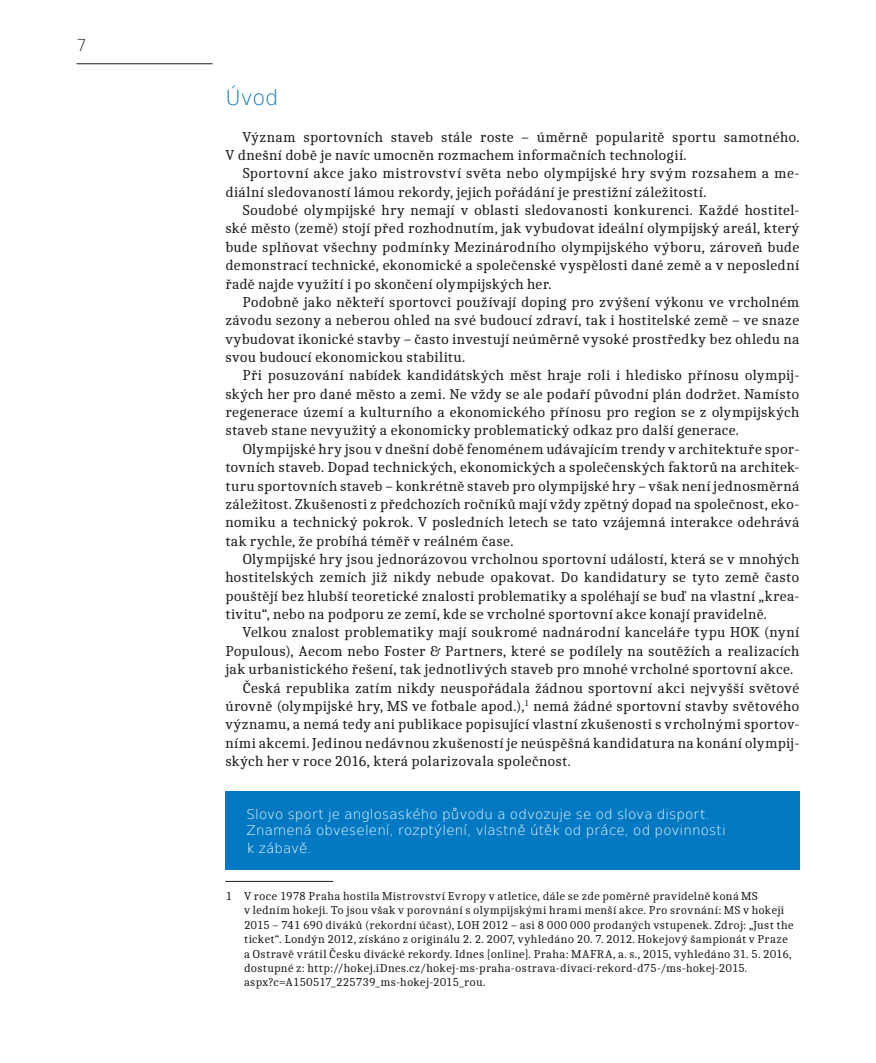
<style>
.page{position:relative;width:876px;height:1063px;background:#fff}
.page>*{position:absolute;margin:0;border:0;box-sizing:border-box;transform-origin:0 0}
.podtitulek_modry{font:200 21px "DejaVu Sans";color:#0079c2}
.t1{font:200 16.5px "DejaVu Sans";color:#1d1d1b}
.text-kapitoly{font:15px/18.3px "Caladea";letter-spacing:.015em;color:#1d1d1b;text-align:justify}
.zajimavosti{font:200 13.5px/16.2px "DejaVu Sans";letter-spacing:.01em;color:#fff}
.poznamky-pod-carou{font:12px/14.4px "Caladea";letter-spacing:.025em;color:#1d1d1b}
</style>
<div class="page">
<div style="left:225px;top:791px;width:574px;height:79px;background:#0079c2"></div>
<hr style="left:225px;top:881px;width:108px;height:1px;background:#1d1d1b">
<hr style="left:77px;top:63px;width:136px;height:1px;background:#1d1d1b">
<p class="t1" style="left:77px;top:33px;width:12px">7</p>
<p class="podtitulek_modry" style="left:225px;top:82px;width:55px">Úvod</p>
<p class="text-kapitoly" style="left:225px;top:127px;width:576px;text-indent:17px">Význam sportovních staveb stále roste – úměrně popularitě sportu samotného.<br>V dnešní době je navíc umocněn rozmachem informačních technologií.</p>
<p class="text-kapitoly" style="left:225px;top:164px;width:576px;text-indent:17px">Sportovní akce jako mistrovství světa nebo olympijské hry svým rozsahem a me&shy;diální sledovaností lámou rekordy, jejich pořádání je prestižní záležitostí.</p>
<p class="text-kapitoly" style="left:225px;top:201px;width:576px;text-indent:17px">Soudobé olympijské hry nemají v oblasti sledovanosti konkurenci. Každé hostitel&shy;ské město (země) stojí před rozhodnutím, jak vybudovat ideální olympijský areál, který bude splňovat všechny podmínky Mezinárodního olympijského výboru, zároveň bude demonstrací technické, ekonomické a společenské vyspělosti dané země a v neposlední řadě najde využití i po skončení olympijských her.</p>
<p class="text-kapitoly" style="left:225px;top:292px;width:576px;text-indent:17px">Podobně jako někteří sportovci používají doping pro zvýšení výkonu ve vrcholném závodu sezony a neberou ohled na své budoucí zdraví, tak i hostitelské země – ve snaze vybudovat ikonické stavby – často investují neúměrně vysoké prostředky bez ohledu na svou budoucí ekonomickou stabilitu.</p>
<p class="text-kapitoly" style="left:225px;top:366px;width:576px;text-indent:17px">Při posuzování nabídek kandidátských měst hraje roli i hledisko přínosu olympij&shy;ských her pro dané město a zemi. Ne vždy se ale podaří původní plán dodržet. Namísto regenerace území a kulturního a ekonomického přínosu pro region se z olympijských staveb stane nevyužitý a ekonomicky problematický odkaz pro další generace.</p>
<p class="text-kapitoly" style="left:225px;top:439px;width:576px;text-indent:17px">Olympijské hry jsou v dnešní době fenoménem udávajícím trendy v architektuře spor&shy;tovních staveb. Dopad technických, ekonomických a společenských faktorů na architek&shy;turu sportovních staveb – konkrétně staveb pro olympijské hry – však není jednosměrná záležitost. Zkušenosti z předchozích ročníků mají vždy zpětný dopad na společnost, eko&shy;nomiku a technický pokrok. V posledních letech se tato vzájemná interakce odehrává tak rychle, že probíhá téměř v reálném čase.</p>
<p class="text-kapitoly" style="left:225px;top:550px;width:576px;text-indent:17px">Olympijské hry jsou jednorázovou vrcholnou sportovní událostí, která se v mnohých hostitelských zemích již nikdy nebude opakovat. Do kandidatury se tyto země často pouštějí bez hlubší teoretické znalosti problematiky a spoléhají se buď na vlastní „krea&shy;tivitu“, nebo na podporu ze zemí, kde se vrcholné sportovní akce konají pravidelně.</p>
<p class="text-kapitoly" style="left:225px;top:623px;width:576px;text-indent:17px">Velkou znalost problematiky mají soukromé nadnárodní kanceláře typu HOK (nyní Populous), Aecom nebo Foster &amp; Partners, které se podílely na soutěžích a realizacích jak urbanistického řešení, tak jednotlivých staveb pro mnohé vrcholné sportovní akce.</p>
<p class="text-kapitoly" style="left:225px;top:678px;width:576px;text-indent:17px">Česká republika zatím nikdy neuspořádala žádnou sportovní akci nejvyšší světové úrovně (olympijské hry, MS ve fotbale apod.),<sup>1</sup> nemá žádné sportovní stavby světového významu, a nemá tedy ani publikace popisující vlastní zkušenosti s vrcholnými sportov&shy;ními akcemi. Jedinou nedávnou zkušeností je neúspěšná kandidatura na konání olympij&shy;ských her v roce 2016, která polarizovala společnost.</p>
<p class="zajimavosti" style="left:247px;top:805px;width:481px">Slovo sport je anglosaského původu a odvozuje se od slova disport.<br>Znamená obveselení, rozptýlení, vlastně útěk od práce, od povinnosti</p>
<p class="zajimavosti" style="left:247px;top:839px;width:66px">k zábavě.</p>
<p class="poznamky-pod-carou" style="left:244px;top:889px;width:551px;text-indent:-19px">1 V roce 1978 Praha hostila Mistrovství Evropy v atletice, dále se zde poměrně pravidelně koná MS<br>v ledním hokeji. To jsou však v porovnání s olympijskými hrami menší akce. Pro srovnání: MS v hokeji 2015 – 741 690 diváků (rekordní účast), LOH 2012 – asi 8 000 000 prodaných vstupenek. Zdroj: „Just the ticket“. Londýn 2012, získáno z originálu 2. 2. 2007, vyhledáno 20. 7. 2012. Hokejový šampionát v Praze a Ostravě vrátil Česku divácké rekordy. Idnes [online]. Praha: MAFRA, a. s., 2015, vyhledáno 31. 5. 2016, dostupné z: http://hokej.iDnes.cz/hokej-ms-praha-ostrava-divaci-rekord-d75-/ms-hokej-2015. aspx?c=A150517_225739_ms-hokej-2015_rou.</p>
</div>
